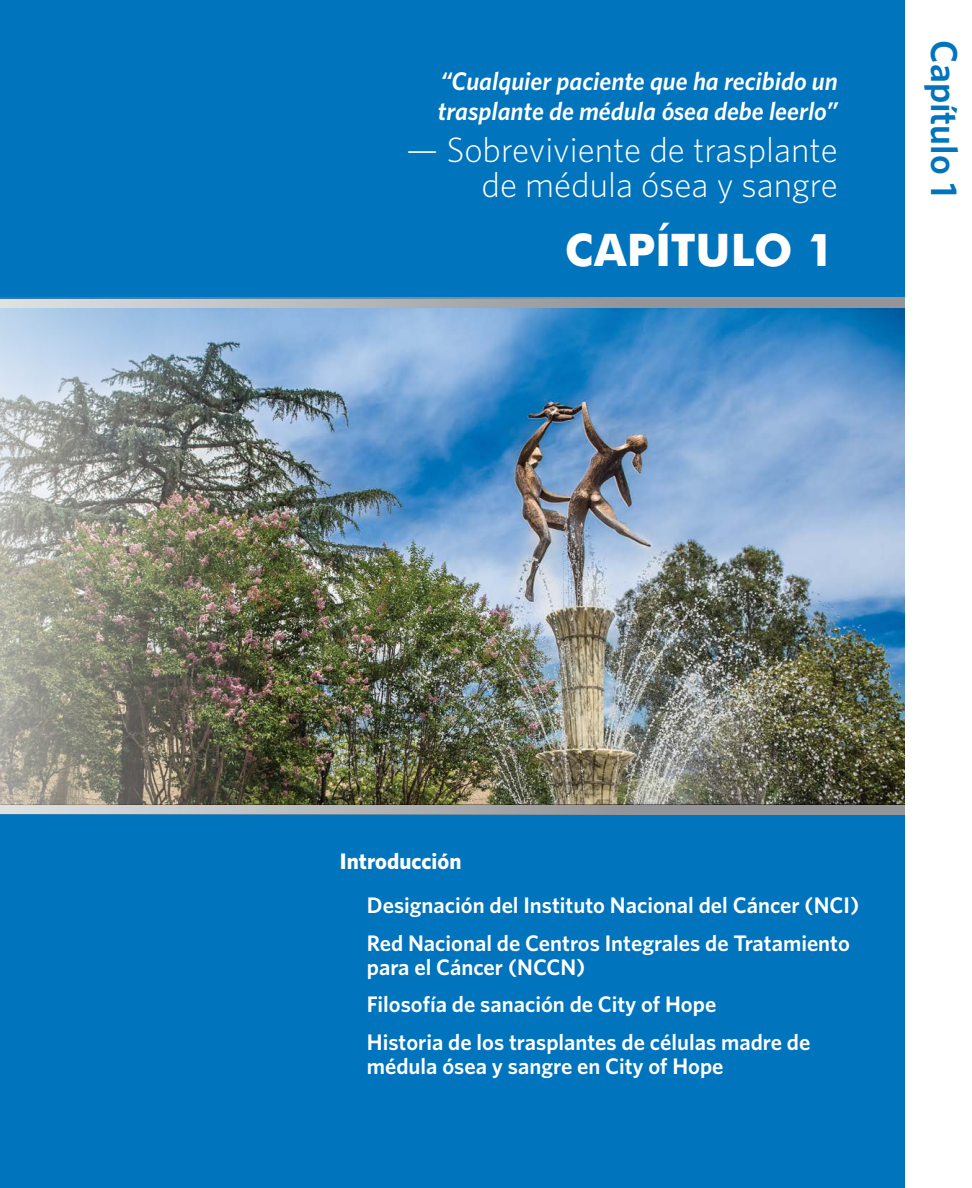
<style>
.page{position:relative;width:972px;height:1188px;background:#fff}
.page>*{position:absolute;margin:0;border:0;box-sizing:border-box;transform-origin:0 0}
.t1{font:700 45px "Futura BT";letter-spacing:-.005em;color:#fff}
.t2{font:600 37.5px "Whitney";color:#0074bc}
.t3{font:300 35.25px/34.5px "Whitney";color:#fff;text-align:right}
.t4{font:italic 600 25.5px/30.6px "Whitney";color:#fff}
.t5{font:600 22.5px/37.5px "Whitney";color:#fff}
.t6{font:700 22.5px "Whitney";color:#fff}
</style>
<div class="page">
<div style="left:0;top:0;width:918px;height:299px;background:#0074bc"></div>
<div style="left:0;top:814px;width:932px;height:374px;background:#0074bc"></div>
<svg style="left:0;top:298px;width:905px;height:10px"></svg>
<svg style="left:0;top:804px;width:905px;height:10px"></svg>
<img style="left:0;top:308px;width:905px;height:496px">
<div style="left:905px;top:0;width:67px;height:1188px;background:#fff"></div>
<p class="t4" style="left:438px;top:65px;width:401px">“Cualquier paciente que ha recibido un trasplante de médula ósea debe leerlo”</p>
<h3 class="t3" style="left:406px;top:132px;width:433px">— Sobreviviente de trasplante de médula ósea y sangre</h3>
<h1 class="t1" style="left:565px;top:222px;width:272px">CAPÍTULO 1</h1>
<h2 class="t2" style="left:967px;top:40px;width:158px;rotate:90deg">Capítulo 1</h2>
<p class="t6" style="left:340px;top:848px;width:123px">Introducción</p>
<p class="t5" style="left:367px;top:886px;width:494px">Designación del Instituto Nacional del Cáncer (NCI)<br>Red Nacional de Centros Integrales de Tratamiento</p>
<p class="t5" style="left:367px;top:948px;width:445px">para el Cáncer (NCCN)<br>Filosofía de sanación de City of Hope<br>Historia de los trasplantes de células madre de</p>
<p class="t5" style="left:367px;top:1047px;width:358px">médula ósea y sangre en City of Hope</p>
</div>
